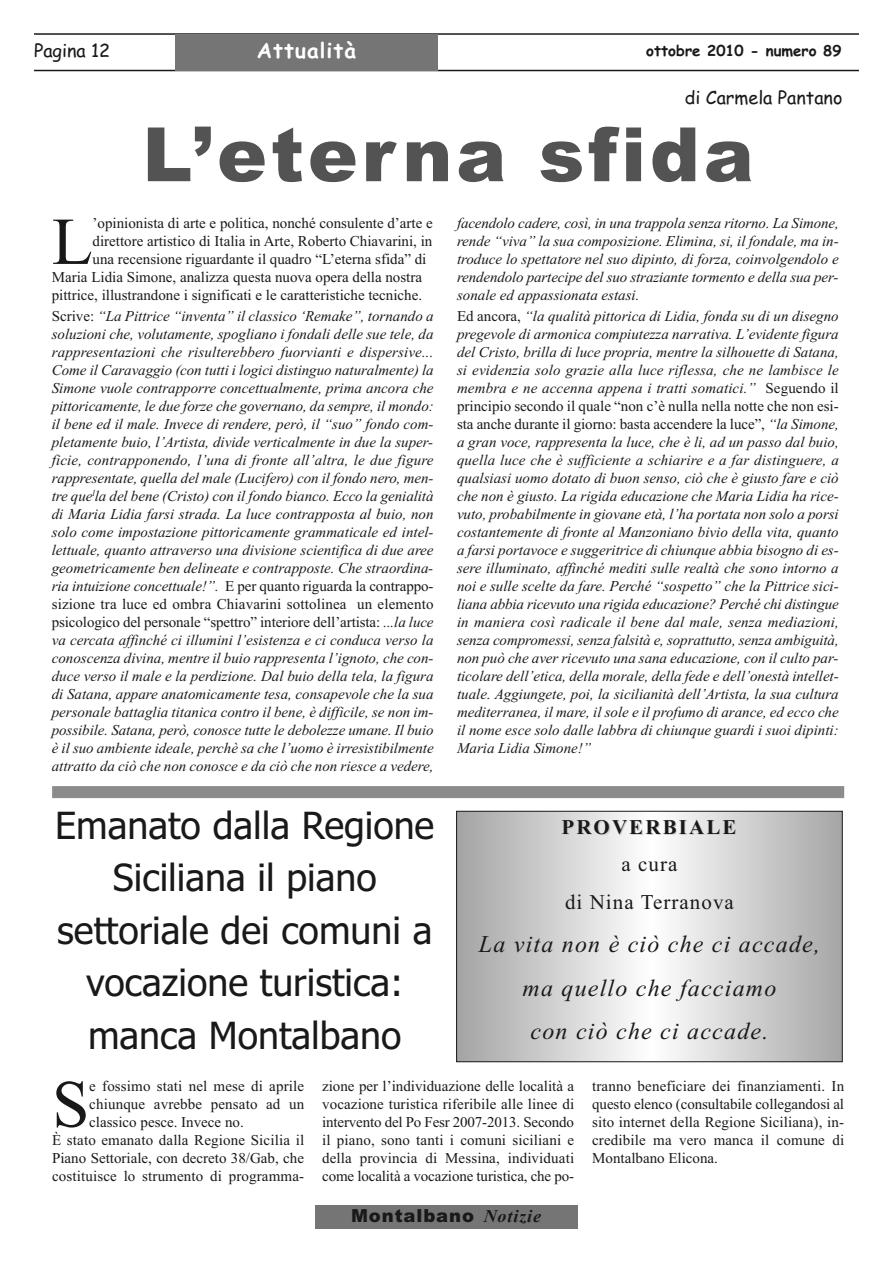
<style>
.page{position:relative;width:893px;height:1263px;background:#fff}
.page>*{position:absolute;margin:0;border:0;box-sizing:border-box;transform-origin:0 0}
.t1{font:900 75px "Arial";letter-spacing:.05em;color:#535353}
.t2{font:66.9px "Times New Roman";color:#191919}
.t3{font:37.5px/52.5px "Tahoma";color:#191919;text-align:center}
.t4{font:italic 24px/43.5px "Times New Roman";letter-spacing:.05em;color:#191919;text-align:center}
.t5{font:21px/37.5px "Times New Roman";letter-spacing:.05em;color:#191919;text-align:center}
.t6{font:700 21px "Times New Roman";letter-spacing:.1em;color:#191919}
.t7{font:700 21px "Comic Sans MS";letter-spacing:.05em;color:#fff}
.t8{font:18px "Comic Sans MS";color:#191919}
.t9{font:900 18px "Arial";letter-spacing:.05em;color:#191919}
.t10{font:italic 15px/18px "Times New Roman";color:#191919;text-align:justify}
.t11{font:15px/18px "Times New Roman";color:#191919;text-align:justify}
.t12{font:700 15px "Comic Sans MS";color:#191919}
.s1{font-style:normal}
.s2{font-family:"Times New Roman";font-weight:700;font-style:italic}
</style>
<div class="page">
<hr style="left:34px;top:33px;width:825px;height:2px;background:#191919">
<hr style="left:34px;top:70px;width:825px;height:1px;background:#191919">
<div style="left:175px;top:34px;width:262px;height:37px;background:#757575"></div>
<div style="left:315px;top:1206px;width:262px;height:23px;background:#757575"></div>
<div style="left:52px;top:786px;width:792px;height:12px;background:#8c8c8c"></div>
<svg style="left:458px;top:813px;width:383px;height:247px"></svg>
<div style="left:456px;top:811px;width:387px;height:251px;border:1px solid #191919"></div>
<p class="t8" style="left:34px;top:40px;width:78px">Pagina 12</p>
<h3 class="t7" style="left:257px;top:38px;width:101px">Attualità</h3>
<p class="t12" style="left:646px;top:42px;width:197px">ottobre 2010 - numero 89</p>
<p class="t8" style="left:685px;top:87px;width:159px">di Carmela Pantano</p>
<h1 class="t1" style="left:142px;top:111px;width:613px">L’eterna sfida</h1>
<h2 class="t2" style="left:52px;top:202px;width:42px">L</h2>
<p class="t11" style="left:92px;top:214px;width:342px">’opinionista di arte e politica, nonché consulente d’arte e</p>
<p class="t11" style="left:92px;top:232px;width:341px">direttore artistico di Italia in Arte, Roberto Chiavarini, in</p>
<p class="t11" style="left:92px;top:250px;width:335px">una recensione riguardante il quadro “L’eterna sfida” di</p>
<p class="t11" style="left:52px;top:268px;width:372px">Maria Lidia Simone, analizza questa nuova opera della nostra</p>
<p class="t11" style="left:52px;top:286px;width:372px">pittrice, illustrandone i significati e le caratteristiche tecniche.</p>
<p class="t10" style="left:52px;top:306px;width:383px"><span class="s1">Scrive:</span> “La Pittrice “inventa” il classico ‘Remake”, tornando a soluzioni che, volutamente, spogliano i fondali delle sue tele, da rappresentazioni che risulterebbero fuorvianti e dispersive...<br>Come il Caravaggio (con tutti i logici distinguo naturalmente) la Simone vuole contrapporre concettualmente, prima ancora che pittoricamente, le due forze che governano, da sempre, il mondo: il bene ed il male. Invece di rendere, però, il “suo” fondo com&shy;pletamente buio, l’Artista, divide verticalmente in due la super&shy;ficie, contrapponendo, l’una di fronte all’altra, le due figure rappresentate, quella del male (Lucifero) con il fondo nero, men&shy;tre que<sup>l</sup>la del bene (Cristo) con il fondo bianco. Ecco la genialità di Maria Lidia farsi strada. La luce contrapposta al buio, non solo come impostazione pittoricamente grammaticale ed intel&shy;lettuale, quanto attraverso una divisione scientifica di due aree geometricamente ben delineate e contrapposte. Che straordina&shy;ria intuizione concettuale!”. <span class="s1">E per quanto riguarda la contrappo&shy;sizione tra luce ed ombra Chiavarini sottolinea un elemento psicologico del personale “spettro” interiore dell’artista:</span> ...la luce va cercata affinché ci illumini l’esistenza e ci conduca verso la conoscenza divina, mentre il buio rappresenta l’ignoto, che con&shy;duce verso il male e la perdizione. Dal buio della tela, la figura di Satana, appare anatomicamente tesa, consapevole che la sua personale battaglia titanica contro il bene, è difficile, se non im&shy;possibile. Satana, però, conosce tutte le debolezze umane. Il buio è il suo ambiente ideale, perchè sa che l’uomo è irresistibilmente attratto da ciò che non conosce e da ciò che non riesce a vedere,</p>
<p class="t10" style="left:457px;top:214px;width:383px">facendolo cadere, così, in una trappola senza ritorno. La Simone, rende “viva” la sua composizione. Elimina, si, il fondale, ma in&shy;troduce lo spettatore nel suo dipinto, di forza, coinvolgendolo e rendendolo partecipe del suo straziante tormento e della sua per&shy;sonale ed appassionata estasi.</p>
<p class="t10" style="left:457px;top:306px;width:383px"><span class="s1">Ed ancora,</span> “la qualità pittorica di Lidia, fonda su di un disegno pregevole di armonica compiutezza narrativa. L’evidente figura del Cristo, brilla di luce propria, mentre la silhouette di Satana, si evidenzia solo grazie alla luce riflessa, che ne lambisce le membra e ne accenna appena i tratti somatici.” <span class="s1">Seguendo il principio secondo il quale “non c’è nulla nella notte che non esi&shy;sta anche durante il giorno: basta accendere la luce”,</span> “la Simone, a gran voce, rappresenta la luce, che è li, ad un passo dal buio, quella luce che è sufficiente a schiarire e a far distinguere, a qualsiasi uomo dotato di buon senso, ciò che è giusto fare e ciò che non è giusto. La rigida educazione che Maria Lidia ha rice&shy;vuto, probabilmente in giovane età, l’ha portata non solo a porsi costantemente di fronte al Manzoniano bivio della vita, quanto a farsi portavoce e suggeritrice di chiunque abbia bisogno di es&shy;sere illuminato, affinché mediti sulle realtà che sono intorno a noi e sulle scelte da fare. Perché “sospetto” che la Pittrice sici&shy;liana abbia ricevuto una rigida educazione? Perché chi distingue in maniera così radicale il bene dal male, senza mediazioni, senza compromessi, senza falsità e, soprattutto, senza ambiguità, non può che aver ricevuto una sana educazione, con il culto par&shy;ticolare dell’etica, della morale, della fede e dell’onestà intellet&shy;tuale. Aggiungete, poi, la sicilianità dell’Artista, la sua cultura mediterranea, il mare, il sole e il profumo di arance, ed ecco che il nome esce solo dalle labbra di chiunque guardi i suoi dipinti:<br>Maria Lidia Simone!”</p>
<h3 class="t3" style="left:55px;top:799px;width:381px">Emanato dalla Regione<br>Siciliana il piano settoriale dei comuni a vocazione turistica: manca Montalbano</h3>
<h3 class="t6" style="left:561px;top:814px;width:177px">PROVERBIALE</h3>
<h3 class="t5" style="left:565px;top:845px;width:170px">a cura<br>di Nina Terranova</h3>
<h3 class="t4" style="left:479px;top:922px;width:343px">La vita non è ciò che ci accade, ma quello che facciamo<br>con ciò che ci accade.</h3>
<h2 class="t2" style="left:52px;top:1064px;width:39px">S</h2>
<p class="t11" style="left:89px;top:1076px;width:216px">e fossimo stati nel mese di aprile</p>
<p class="t11" style="left:89px;top:1094px;width:216px">chiunque avrebbe pensato ad un</p>
<p class="t11" style="left:89px;top:1112px;width:156px">classico pesce. Invece no.</p>
<p class="t11" style="left:52px;top:1130px;width:254px">È stato emanato dalla Regione Sicilia il</p>
<p class="t11" style="left:52px;top:1148px;width:253px">Piano Settoriale, con decreto 38/Gab, che</p>
<p class="t11" style="left:52px;top:1166px;width:254px">costituisce lo strumento di programma-</p>
<p class="t11" style="left:322px;top:1076px;width:254px">zione per l’individuazione delle località a vocazione turistica riferibile alle linee di intervento del Po Fesr 2007-2013. Secondo il piano, sono tanti i comuni siciliani e della provincia di Messina, individuati come località a vocazione turistica, che po-</p>
<p class="t11" style="left:592px;top:1076px;width:254px">tranno beneficiare dei finanziamenti. In questo elenco (consultabile collegandosi al sito internet della Regione Siciliana), in&shy;credibile ma vero manca il comune di Montalbano Elicona.</p>
<p class="t9" style="left:351px;top:1205px;width:192px">Montalbano <span class="s2">Notizie</span></p>
</div>
